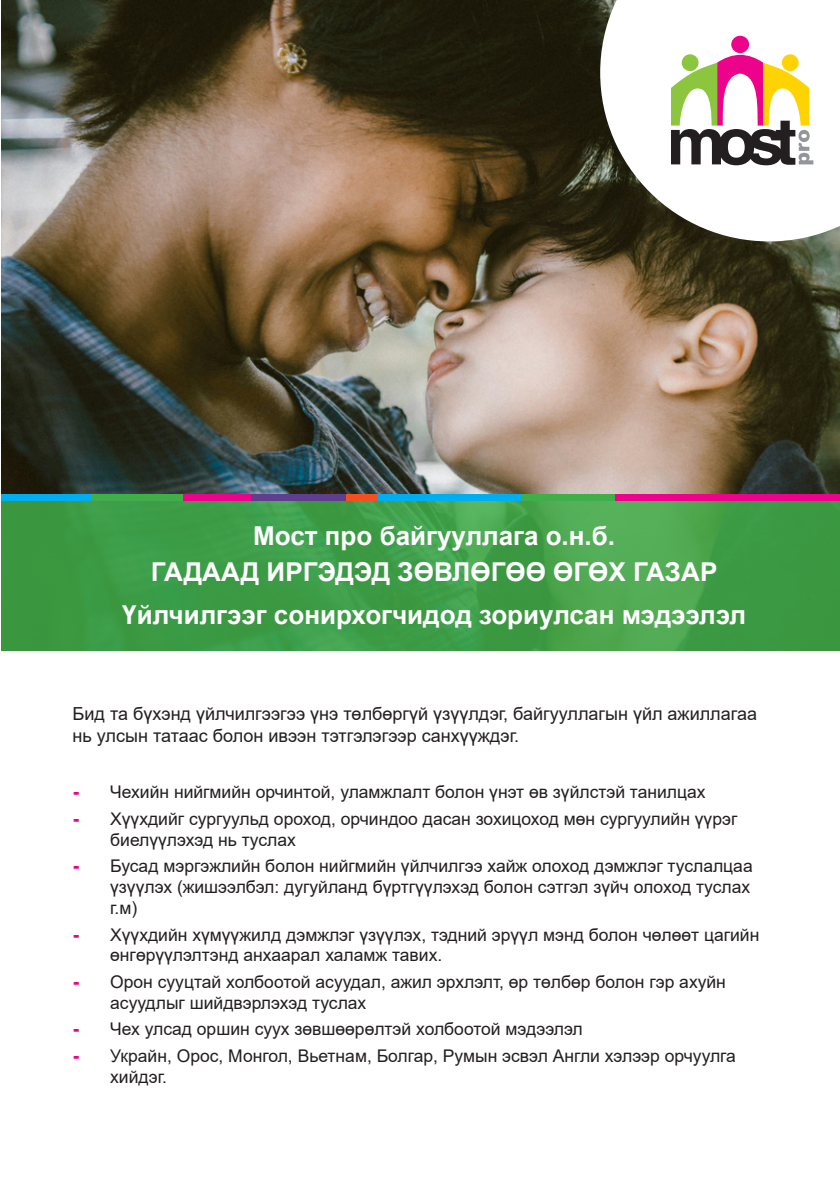
<style>
.page{position:relative;width:840px;height:1191px;background:#fff}
.page>*{position:absolute;margin:0;border:0;box-sizing:border-box;transform-origin:0 0}
.t1{font:700 26px "Arial";color:#fff}
.t2{font:18px/21.6px "Arial";color:#231f20}
.t3{font:17.4px/21px "Arial";color:#231f20}
.s1{font-weight:900;color:#ed028c}
</style>
<div class="page">
<img style="left:1px;top:0;width:838px;height:495px">
<svg style="left:1px;top:501px;width:838px;height:150px;background:#409e48"></svg>
<svg style="left:600px;top:0;width:239px;height:241px"></svg>
<svg style="left:670px;top:35px;width:143px;height:131px"></svg>
<div style="left:613px;top:495px;width:226px;height:6px;background:#ed028c"></div>
<div style="left:520px;top:495px;width:94px;height:6px;background:#40ae49"></div>
<div style="left:375px;top:495px;width:145px;height:6px;background:#00aeef"></div>
<div style="left:346px;top:495px;width:31px;height:6px;background:#f15122"></div>
<div style="left:250px;top:495px;width:96px;height:6px;background:#603e8e"></div>
<div style="left:183px;top:495px;width:67px;height:6px;background:#ed028c"></div>
<div style="left:91px;top:495px;width:92px;height:6px;background:#40ae49"></div>
<div style="left:1px;top:495px;width:90px;height:6px;background:#00aeef"></div>
<p class="t1" style="left:253px;top:517px;width:363px">Мост про байгууллага о.н.б.</p>
<p class="t1" style="left:151px;top:553px;width:567px">ГАДААД ИРГЭДЭД ЗӨВЛӨГӨӨ ӨГӨХ ГАЗАР</p>
<p class="t1" style="left:122px;top:596px;width:625px">Үйлчилгээг сонирхогчидод зориулсан мэдээлэл</p>
<p class="t2" style="left:73px;top:703px;width:685px">Бид та бүхэнд үйлчилгээгээ үнэ төлбөргүй үзүүлдэг, байгууллагын үйл ажиллагаа нь улсын татаас болон ивээн тэтгэлэгээр санхүүждэг.</p>
<p class="t3" style="left:73px;top:781px;width:633px"><span class="s1">-</span> Чехийн нийгмийн орчинтой, уламжлалт болон үнэт өв зүйлстэй танилцах</p>
<p class="t3" style="left:110px;top:808px;width:628px;text-indent:-37px"><span class="s1">-</span> Хүүхдийг сургуульд ороход, орчиндоо дасан зохицоход мөн сургуулийн үүрэг биелүүлэхэд нь туслах</p>
<p class="t3" style="left:110px;top:855px;width:643px;text-indent:-37px"><span class="s1">-</span> Бусад мэргэжлийн болон нийгмийн үйлчилгээ хайж олоход дэмжлэг туслалцаа үзүүлэх (жишээлбэл: дугуйланд бүртгүүлэхэд болон сэтгэл зүйч олоход туслах г.м)</p>
<p class="t3" style="left:110px;top:923px;width:650px;text-indent:-37px"><span class="s1">-</span> Хүүхдийн хүмүүжилд дэмжлэг үзүүлэх, тэдний эрүүл мэнд болон чөлөөт цагийн өнгөрүүлэлтэнд анхаарал халамж тавих.</p>
<p class="t3" style="left:110px;top:971px;width:617px;text-indent:-37px"><span class="s1">-</span> Орон сууцтай холбоотой асуудал, ажил эрхлэлт, өр төлбөр болон гэр ахуйн асуудлыг шийдвэрлэхэд туслах</p>
<p class="t3" style="left:73px;top:1018px;width:510px"><span class="s1">-</span> Чех улсад оршин суух зөвшөөрөлтэй холбоотой мэдээлэл</p>
<p class="t3" style="left:110px;top:1045px;width:627px;text-indent:-37px"><span class="s1">-</span> Украйн, Орос, Монгол, Вьетнам, Болгар, Румын эсвэл Англи хэлээр орчуулга хийдэг.</p>
</div>
